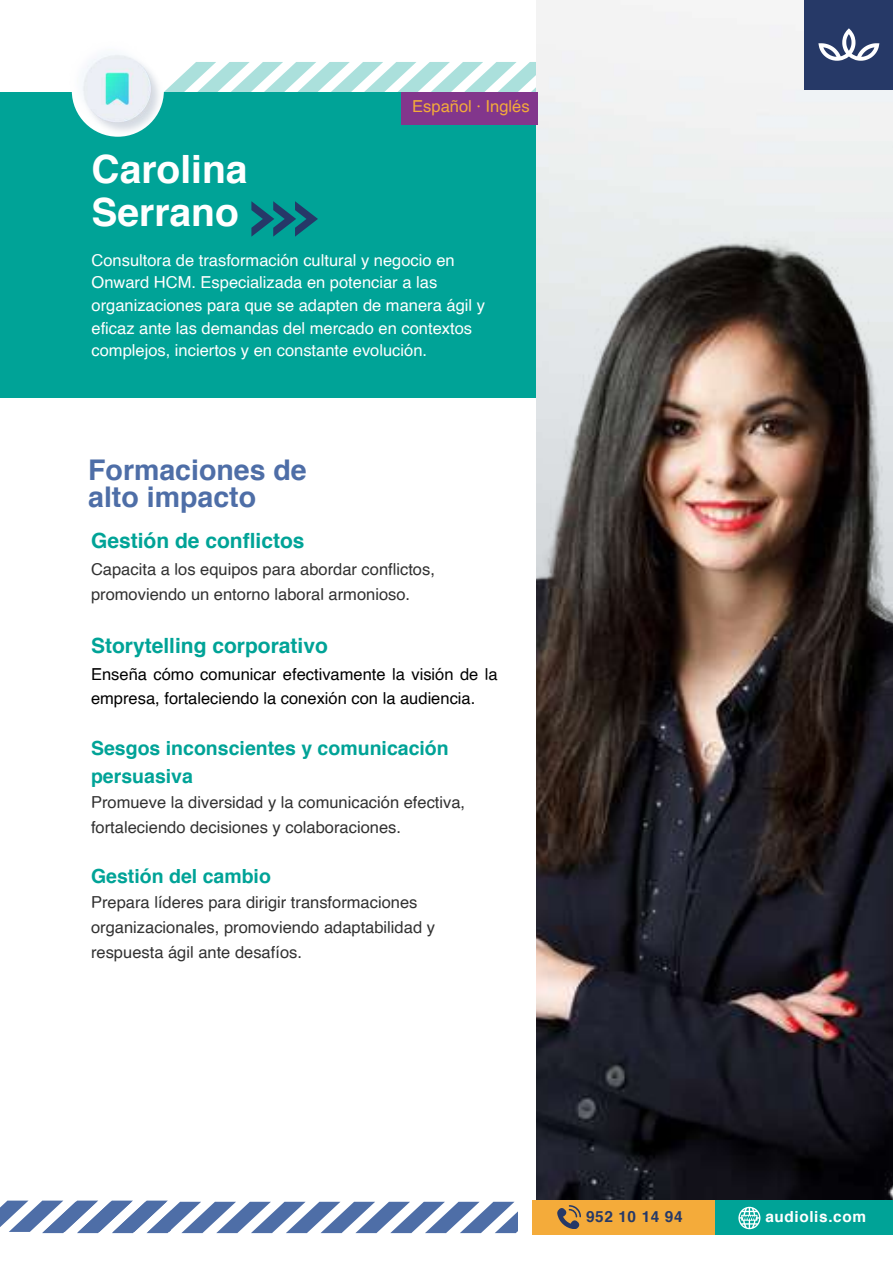
<style>
.page{position:relative;width:893px;height:1264px;background:#fff}
.page>*{position:absolute;margin:0;border:0;box-sizing:border-box;transform-origin:0 0}
.t1{font:700 39px/42.8px "Helvetica";color:#fff}
.t2{font:700 28.5px/27px "Helvetica";color:#4e6ea7}
.t3{font:700 21px "Helvetica";color:#00a397}
.t4{font:700 19.5px/28.2px "Helvetica";color:#00a397}
.t5{font:16.5px/24.8px "Helvetica";color:#313131}
.t6{font:16.5px/22.5px "Helvetica";color:#fff}
.t7{font:16.5px/24.8px "Helvetica";color:#000}
.t8{font:16.5px "Helvetica";color:#f4ab3a}
.t9{font:700 15.3px "Helvetica";letter-spacing:.04em;color:#fff}
.t10{font:700 15.3px "Helvetica";letter-spacing:.04em;color:#263967}
</style>
<div class="page">
<div style="left:0;top:92px;width:892px;height:305px;background:#00a397"></div>
<svg style="left:164px;top:62px;width:372px;height:30px"></svg>
<svg style="left:251px;top:201px;width:66px;height:36px"></svg>
<img style="left:71px;top:54px;width:93px;height:82px">
<img style="left:536px;top:0;width:356px;height:1199px">
<div style="left:532px;top:1199px;width:182px;height:35px;background:#f4ab3a"></div>
<div style="left:714px;top:1199px;width:178px;height:35px;background:#00a397"></div>
<svg style="left:557px;top:1205px;width:23px;height:23px"></svg>
<svg style="left:738px;top:1206px;width:22px;height:23px"></svg>
<svg style="left:0;top:1200px;width:517px;height:33px"></svg>
<div style="left:804px;top:0;width:88px;height:89px;background:#263967"></div>
<svg style="left:818px;top:28px;width:61px;height:33px"></svg>
<div style="left:401px;top:92px;width:137px;height:32px;background:#82368c"></div>
<h1 class="t1" style="left:91px;top:151px;width:157px">Carolina<br>Serrano</h1>
<p class="t8" style="left:412px;top:99px;width:119px">Español · Inglés</p>
<p class="t6" style="left:91px;top:250px;width:395px">Consultora de trasformación cultural y negocio en Onward HCM. Especializada en potenciar a las organizaciones para que se adapten de manera ágil y eficaz ante las demandas del mercado en contextos complejos, inciertos y en constante evolución.</p>
<h2 class="t2" style="left:88px;top:458px;width:220px">Formaciones de alto impacto</h2>
<p class="t3" style="left:91px;top:532px;width:215px">Gestión de conflictos</p>
<p class="t5" style="left:91px;top:558px;width:345px">Capacita a los equipos para abordar conflictos, promoviendo un entorno laboral armonioso.</p>
<p class="t3" style="left:91px;top:636px;width:238px">Storytelling corporativo</p>
<p class="t7" style="left:91px;top:663px;width:408px">Enseña cómo comunicar efectivamente la visión de la empresa, fortaleciendo la conexión con la audiencia.</p>
<p class="t4" style="left:91px;top:735px;width:359px">Sesgos inconscientes y comunicación persuasiva</p>
<p class="t5" style="left:91px;top:791px;width:375px">Promueve la diversidad y la comunicación efectiva, fortaleciendo decisiones y colaboraciones.</p>
<p class="t4" style="left:91px;top:864px;width:181px">Gestión del cambio</p>
<p class="t5" style="left:91px;top:891px;width:345px">Prepara líderes para dirigir transformaciones organizacionales, promoviendo adaptabilidad y respuesta ágil ante desafíos.</p>
<p class="t10" style="left:586px;top:1209px;width:98px">952 10 14 94</p>
<p class="t9" style="left:765px;top:1209px;width:102px">audiolis.com</p>
</div>
